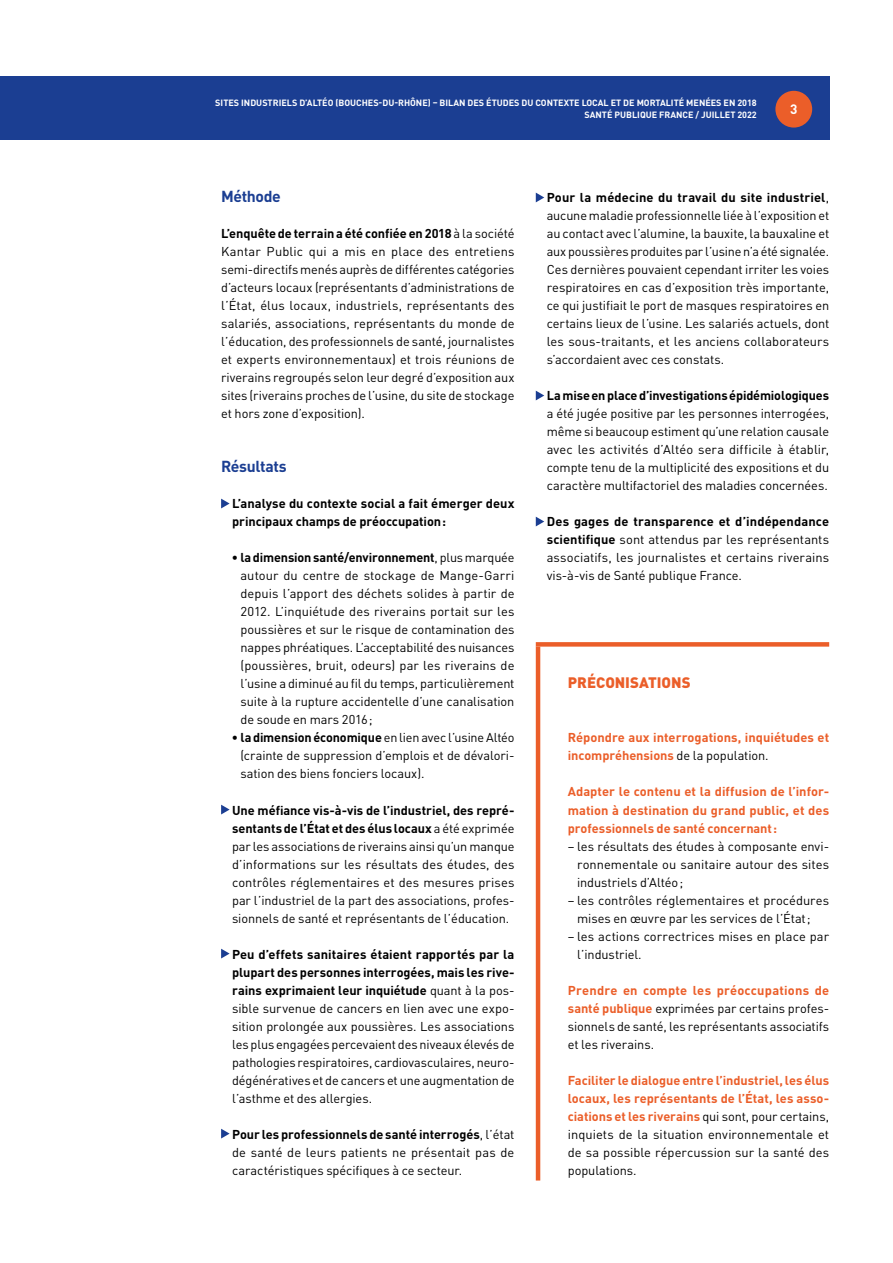
<style>
.page{position:relative;width:893px;height:1263px;background:#fff}
.page>*{position:absolute;margin:0;border:0;box-sizing:border-box;transform-origin:0 0}
.Inter-2-Grille{font:700 15.75px "DIN Pro";letter-spacing:-.025em;color:#1b3e92}
.Preconisations-Titre{font:900 15px "DIN Pro";letter-spacing:-.005em;color:#eb5e29}
.t1{font:700 13.5px "DIN Pro";color:#fff}
.Textecourant{font:12.75px/18px "DIN Pro";letter-spacing:-.005em;color:#000;text-align:justify}
.Textecourant_esp_av{font:12.75px/18px "DIN Pro";color:#000;text-align:justify}
.Textecourant-2{font:700 12.75px/18px "DIN Pro";letter-spacing:-.005em;color:#eb5e29;text-align:justify}
.Textecourant-3{font:700 12.75px/18px "DIN Pro";color:#000}
.Textecourant_esp_av-2{font:700 12.75px/18px "DIN Pro";color:#eb5e29}
.t2{font:700 9px/12px "DIN Pro";color:#fff;text-align:right}
.s1{font-weight:700}
.s2{font-weight:400;color:#000}
.s3{font-weight:700;color:#eb5e29}
</style>
<div class="page">
<div style="left:0;top:77px;width:829px;height:63px;background:#1b3e92"></div>
<div style="left:775px;top:91px;width:37px;height:37px;background:#eb5e29;border-radius:50%"></div>
<svg style="left:536px;top:193px;width:8px;height:9px"></svg>
<svg style="left:536px;top:391px;width:8px;height:9px"></svg>
<svg style="left:536px;top:517px;width:8px;height:9px"></svg>
<svg style="left:221px;top:499px;width:9px;height:9px"></svg>
<svg style="left:221px;top:805px;width:9px;height:9px"></svg>
<svg style="left:221px;top:949px;width:9px;height:9px"></svg>
<svg style="left:221px;top:1129px;width:9px;height:9px"></svg>
<div style="left:536px;top:642px;width:293px;height:5px;background:#eb5e29"></div>
<hr style="left:536px;top:647px;width:4px;height:533px;background:#eb5e29">
<p class="t2" style="left:215px;top:96px;width:543px">SITES INDUSTRIELS D’ALTÉO (BOUCHES-DU-RHÔNE) – BILAN DES ÉTUDES DU CONTEXTE LOCAL ET DE MORTALITÉ MENÉES EN 2018<br>SANTÉ PUBLIQUE FRANCE / JUILLET 2022</p>
<p class="t1" style="left:790px;top:98px;width:9px">3</p>
<p class="Inter-2-Grille" style="left:221px;top:184px;width:61px">Méthode</p>
<p class="Textecourant" style="left:221px;top:224px;width:295px"><span class="s1">L’enquête de terrain a été confiée en 2018</span> à la société Kantar Public qui a mis en place des entretiens semi-directifs menés auprès de différentes catégories d’acteurs locaux (représentants d’administrations de l’État, élus locaux, industriels, représentants des salariés, associations, représentants du monde de l’éducation, des professionnels de santé, journalistes et experts environnementaux) et trois réunions de riverains regroupés selon leur degré d’exposition aux sites (riverains proches de l’usine, du site de stockage et hors zone d’exposition).</p>
<p class="Inter-2-Grille" style="left:221px;top:454px;width:67px">Résultats</p>
<p class="Textecourant-3" style="left:232px;top:493px;width:284px">L’analyse du contexte social a fait émerger deux principaux champs de préoccupation:</p>
<p class="Textecourant_esp_av" style="left:240px;top:548px;width:276px;text-indent:-9px"><span class="s1">• la dimension santé/environnement</span>, plus marquée autour du centre de stockage de Mange-Garri depuis l’apport des déchets solides à partir de 2012. L’inquiétude des riverains portait sur les poussières et sur le risque de contamination des nappes phréatiques. L’acceptabilité des nuisances (poussières, bruit, odeurs) par les riverains de l’usine a diminué au fil du temps, particulièrement suite à la rupture accidentelle d’une canalisation de soude en mars 2016;</p>
<p class="Textecourant_esp_av" style="left:240px;top:728px;width:276px;text-indent:-9px"><span class="s1">• la dimension économique</span> en lien avec l’usine Altéo (crainte de suppression d’emplois et de dévalori&shy;sation des biens fonciers locaux).</p>
<p class="Textecourant" style="left:232px;top:800px;width:284px"><span class="s1">Une méfiance vis-à-vis de l’industriel, des repré&shy;sentants de l’État et des élus locaux</span> a été exprimée par les associations de riverains ainsi qu’un manque d’informations sur les résultats des études, des contrôles réglementaires et des mesures prises par l’industriel de la part des associations, profes&shy;sionnels de santé et représentants de l’éducation.</p>
<p class="Textecourant" style="left:232px;top:944px;width:284px"><span class="s1">Peu d’effets sanitaires étaient rapportés par la plupart des personnes interrogées, mais les rive&shy;rains exprimaient leur inquiétude</span> quant à la pos&shy;sible survenue de cancers en lien avec une expo&shy;sition prolongée aux poussières. Les associations les plus engagées percevaient des niveaux élevés de pathologies respiratoires, cardiovasculaires, neuro&shy;dégénératives et de cancers et une augmentation de l’asthme et des allergies.</p>
<p class="Textecourant" style="left:232px;top:1124px;width:284px"><span class="s1">Pour les professionnels de santé interrogés</span>, l’état de santé de leurs patients ne présentait pas de caractéristiques spécifiques à ce secteur.</p>
<p class="Textecourant" style="left:547px;top:188px;width:284px"><span class="s1">Pour la médecine du travail du site industriel</span>, aucune maladie professionnelle liée à l’exposition et au contact avec l’alumine, la bauxite, la bauxaline et aux poussières produites par l’usine n’a été signalée.<br>Ces dernières pouvaient cependant irriter les voies respiratoires en cas d’exposition très importante, ce qui justifiait le port de masques respiratoires en certains lieux de l’usine. Les salariés actuels, dont les sous-traitants, et les anciens collaborateurs s’accordaient avec ces constats.</p>
<p class="Textecourant" style="left:547px;top:386px;width:284px"><span class="s1">La mise en place d’investigations épidémiologiques </span>a été jugée positive par les personnes interrogées, même si beaucoup estiment qu’une relation causale avec les activités d’Altéo sera difficile à établir, compte tenu de la multiplicité des expositions et du caractère multifactoriel des maladies concernées.</p>
<p class="Textecourant" style="left:547px;top:512px;width:284px"><span class="s1">Des gages de transparence et d’indépendance scientifique</span> sont attendus par les représentants associatifs, les journalistes et certains riverains vis-à-vis de Santé publique France.</p>
<p class="Preconisations-Titre" style="left:568px;top:670px;width:124px">PRÉCONISATIONS</p>
<p class="Textecourant_esp_av-2" style="left:568px;top:727px;width:263px">Répondre aux interrogations, inquiétudes et incompréhensions <span class="s2">de la population.</span></p>
<p class="Textecourant-2" style="left:568px;top:781px;width:263px">Adapter le contenu et la diffusion de l’infor&shy;mation à destination du grand public, et des professionnels de santé concernant:</p>
<p class="Textecourant_esp_av" style="left:577px;top:836px;width:254px;text-indent:-9px">– les résultats des études à composante envi&shy;ronnementale ou sanitaire autour des sites industriels d’Altéo;</p>
<p class="Textecourant_esp_av" style="left:577px;top:890px;width:254px;text-indent:-9px">– les contrôles réglementaires et procédures mises en œuvre par les services de l’État;</p>
<p class="Textecourant_esp_av" style="left:577px;top:926px;width:253px;text-indent:-9px">– les actions correctrices mises en place par l’industriel.</p>
<p class="Textecourant" style="left:568px;top:980px;width:263px"><span class="s3">Prendre en compte les préoccupations de santé publique</span> exprimées par certains profes&shy;sionnels de santé, les représentants associatifs et les riverains.</p>
<p class="Textecourant" style="left:568px;top:1070px;width:263px"><span class="s3">Faciliter le dialogue entre l’industriel, les élus locaux, les représentants de l’État, les asso&shy;ciations et les riverains</span> qui sont, pour certains, inquiets de la situation environnementale et de sa possible répercussion sur la santé des populations.</p>
</div>
